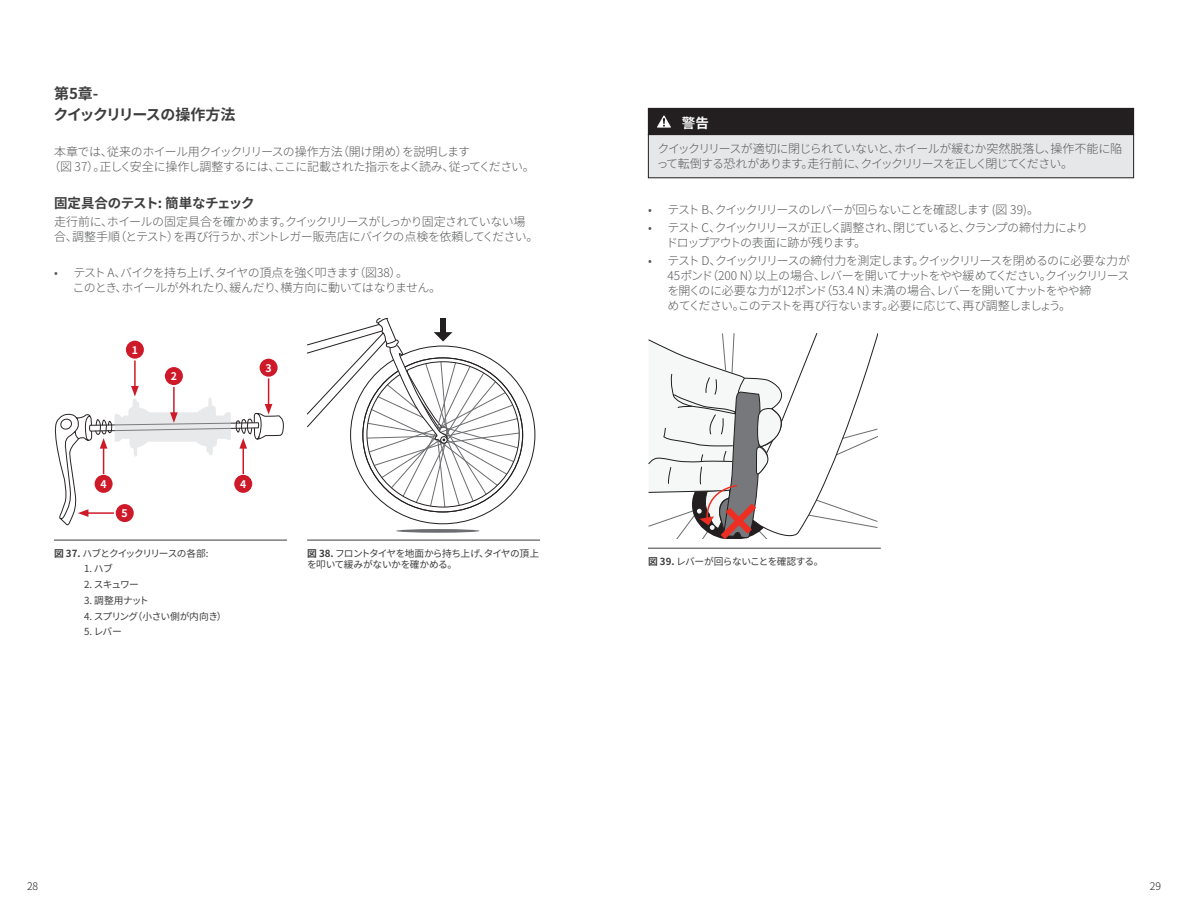
<style>
.page{position:relative;width:1188px;height:918px;background:#fff}
.page>*{position:absolute;margin:0;border:0;box-sizing:border-box;transform-origin:0 0}
.Section_head{font:700 15px "Source Han Sans JP";letter-spacing:-.095em;color:#3e3e3f}
.Section_head-2{font:700 15px "Source Han Sans JP";letter-spacing:-.055em;color:#3e3e3f}
.Subhead{font:700 13.5px "Source Han Sans JP";letter-spacing:-.055em;color:#3e3e3f}
.Warning{font:700 13.5px "Source Han Sans JP";color:#fff}
.Body{font:300 12px/15px "Source Han Sans JP";letter-spacing:-.055em;color:#57585a}
.Bullet___2nd_line_in{font:300 12px/15px "Source Han Sans JP";letter-spacing:-.065em;color:#57585a}
.Bullet___2nd_line_in-2{font:300 12px/15px "Source Han Sans JP";letter-spacing:-.085em;color:#57585a}
.Bullet___2nd_line_in-3{font:300 12px "Source Han Sans JP";letter-spacing:-.095em;color:#57585a}
.t1{font:700 10.5px "Source Han Sans JP";color:#fff}
.t2{font:300 10.5px "Source Han Sans JP";color:#231f20}
.Figure_title{font:9.75px/11.2px "Source Han Sans JP";letter-spacing:-.065em;color:#3e3e3f}
.Figure_title-2{font:9.75px "Source Han Sans JP";letter-spacing:-.11em;color:#3e3e3f}
.Figure_title-3{font:9.75px "Source Han Sans JP";letter-spacing:-.045em;color:#3e3e3f}
.s1{font-weight:700}
</style>
<div class="page">
<svg style="left:307px;top:319px;width:229px;height:206px"></svg>
<div style="left:440px;top:319px;width:6px;height:15px;background:#231f20"></div>
<svg style="left:396px;top:529px;width:84px;height:4px"></svg>
<hr style="left:307px;top:540px;width:233px;height:1px;background:#3e3e3f">
<hr style="left:54px;top:540px;width:233px;height:1px;background:#3e3e3f">
<div style="left:126px;top:341px;width:18px;height:18px;background:#ce1929;border-radius:50%"></div>
<hr style="left:134px;top:360px;width:2px;height:28px;background:#ce1929">
<div style="left:165px;top:367px;width:18px;height:18px;background:#ce1929;border-radius:50%"></div>
<div style="left:260px;top:359px;width:18px;height:18px;background:#ce1929;border-radius:50%"></div>
<svg style="left:54px;top:378px;width:230px;height:148px"></svg>
<div style="left:648px;top:135px;width:486px;height:43px;background:#e6e7e9"></div>
<div style="left:648px;top:134px;width:486px;height:44px;border:1px solid #231f20"></div>
<div style="left:648px;top:108px;width:486px;height:27px;background:#231f20"></div>
<svg style="left:657px;top:115px;width:14px;height:13px"></svg>
<svg style="left:648px;top:333px;width:230px;height:206px"></svg>
<hr style="left:648px;top:548px;width:233px;height:1px;background:#3e3e3f">
<p class="Section_head-2" style="left:54px;top:85px;width:46px">第5章-</p>
<p class="Section_head" style="left:54px;top:106px;width:183px">クイックリリースの操作方法</p>
<p class="Body" style="left:48px;top:144px;width:488px;text-indent:6px">本章では、従来のホイール用クイックリリースの操作方法（開け閉め）を説明します<br>（図 37）。正しく安全に操作し調整するには、ここに記載された指示をよく読み、従ってください。</p>
<p class="Subhead" style="left:54px;top:196px;width:202px">固定具合のテスト: 簡単なチェック</p>
<p class="Body" style="left:54px;top:215px;width:486px">走行前に、ホイールの固定具合を確かめます。クイックリリースがしっかり固定されていない場合、調整手順（とテスト）を再び行うか、ボントレガー販売店にバイクの点検を依頼してください。</p>
<p class="Bullet___2nd_line_in" style="left:73px;top:266px;width:370px;text-indent:-19px">• テスト A、バイクを持ち上げ、タイヤの頂点を強く叩きます（図38）。<br>このとき、ホイールが外れたり、緩んだり、横方向に動いてはなりません。</p>
<p class="t1" style="left:132px;top:344px;width:8px">1</p>
<p class="t1" style="left:171px;top:370px;width:8px">2</p>
<p class="t1" style="left:266px;top:362px;width:8px">3</p>
<p class="t1" style="left:101px;top:478px;width:8px">4</p>
<p class="t1" style="left:122px;top:508px;width:8px">5</p>
<p class="Figure_title-2" style="left:54px;top:547px;width:156px"><span class="s1">図 37.</span> ハブとクイックリリースの各部:</p>
<p class="Figure_title" style="left:84px;top:563px;width:30px">1. ハブ</p>
<p class="Figure_title" style="left:84px;top:579px;width:56px">2. スキュワー</p>
<p class="Figure_title" style="left:84px;top:595px;width:66px">3. 調整用ナット</p>
<p class="Figure_title-3" style="left:84px;top:610px;width:144px">4. スプリング（小さい側が内向き）</p>
<p class="Figure_title" style="left:84px;top:626px;width:39px">5. レバー</p>
<p class="t1" style="left:240px;top:478px;width:8px">4</p>
<p class="Figure_title" style="left:307px;top:548px;width:234px"><span class="s1">図 38.</span> フロントタイヤを地面から持ち上げ、タイヤの頂上を叩いて緩みがないかを確かめる。</p>
<p class="Warning" style="left:682px;top:115px;width:28px">警告</p>
<p class="Body" style="left:656px;top:142px;width:467px">クイックリリースが適切に閉じられていないと、ホイールが緩むか突然脱落し、操作不能に陥って転倒する恐れがあります。走行前に、クイックリリースを正しく閉じてください。</p>
<p class="Bullet___2nd_line_in-3" style="left:648px;top:203px;width:393px">• テスト B、クイックリリースのレバーが回らないことを確認します (図 39)。</p>
<p class="Bullet___2nd_line_in-2" style="left:666px;top:221px;width:424px;text-indent:-18px">• テスト C、クイックリリースが正しく調整され、閉じていると、クランプの締付力によりドロップアウトの表面に跡が残ります。</p>
<p class="Bullet___2nd_line_in" style="left:667px;top:254px;width:464px;text-indent:-19px">• テスト D、クイックリリースの締付力を測定します。クイックリリースを閉めるのに必要な力が45ポンド（200 N）以上の場合、レバーを開いてナットをやや緩めてください。クイックリリースを開くのに必要な力が12ポンド（53.4 N）未満の場合、レバーを開いてナットをやや締<br>めてください。このテストを再び行ないます。必要に応じて、再び調整しましょう。</p>
<p class="Figure_title" style="left:648px;top:556px;width:177px"><span class="s1">図 39.</span> レバーが回らないことを確認する。</p>
<p class="t2" style="left:27px;top:881px;width:13px">28</p>
<p class="t2" style="left:1150px;top:881px;width:13px">29</p>
</div>
